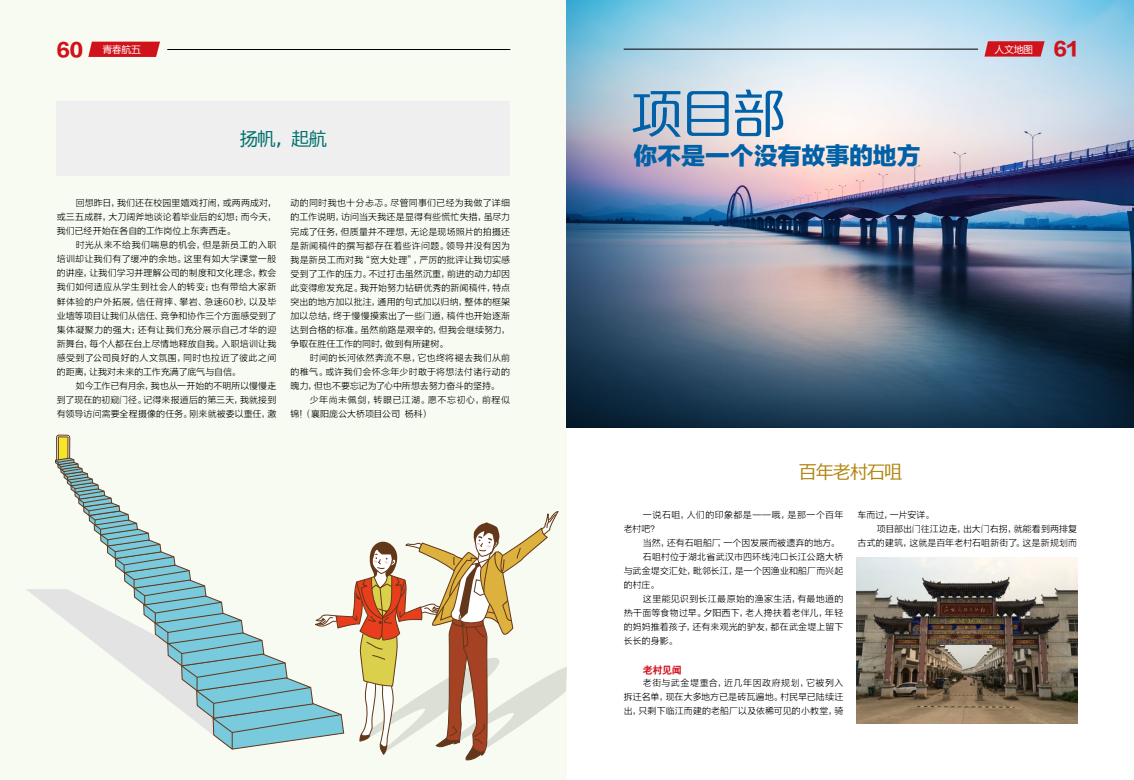
<style>
.page{position:relative;width:1134px;height:780px;background:#fff}
.page>*{position:absolute;margin:0;border:0;box-sizing:border-box;transform-origin:0 0}
.t1{font:54.4px "FZPSHJW GB1 0";color:#0061a8}
.t2{font:24px "FZLTTHK GBK1 0";letter-spacing:-.005em;color:#0061a8}
.t3{font:18px "Ming Lan";letter-spacing:-.05em;color:#b2850f}
.t4{font:18px "Ming Lan";color:#00716d}
.t5{font:10px "FZLTHK GBK1 0";letter-spacing:-.04em;color:#fff}
.t6{font:10px "Heiti CSEG";color:#d0121b}
.t7{font:9px/14px "FZLTXHK GBK1 0";letter-spacing:.01em;color:#000;text-align:justify}
.t8{font:9px/14px "FZLTXHK GBK1 0";letter-spacing:.05em;color:#000}
.t9{font:9px/14px "FZLTXHK GBK1 0";letter-spacing:.045em;color:#000}
.t10{font:9px "FZLTXHK GBK1 0";letter-spacing:.035em;color:#000}
.s1{font-family:"FZLTTHJW GB1 0";font-size:18px;color:#d0121b}
</style>
<div class="page">
<img style="left:0;top:0;width:1134px;height:780px">
<p class="t5" style="left:57px;top:44px;width:86px"><span class="s1">60</span> 青春航五</p>
<p class="t5" style="left:994px;top:44px;width:84px">人文地图 <span class="s1">61</span></p>
<h3 class="t4" style="left:240px;top:125px;width:88px">扬帆，起航</h3>
<p class="t7" style="left:57px;top:196px;width:221px;text-indent:19px">回想昨日，我们还在校园里嬉戏打闹，或两两成对，或三五成群，大刀阔斧地谈论着毕业后的幻想；而今天，我们已经开始在各自的工作岗位上东奔西走。</p>
<p class="t7" style="left:57px;top:238px;width:221px;text-indent:19px">时光从来不给我们喘息的机会，但是新员工的入职培训却让我们有了缓冲的余地。这里有如大学课堂一般的讲座，让我们学习并理解公司的制度和文化理念，教会我们如何适应从学生到社会人的转变；也有带给大家新鲜体验的户外拓展，信任背摔、攀岩、急速60秒，以及毕业墙等项目让我们从信任、竞争和协作三个方面感受到了集体凝聚力的强大；还有让我们充分展示自己才华的迎新舞台，每个人都在台上尽情地释放自我。入职培训让我感受到了公司良好的人文氛围，同时也拉近了彼此之间的距离，让我对未来的工作充满了底气与自信。</p>
<p class="t7" style="left:57px;top:378px;width:221px;text-indent:19px">如今工作已有月余，我也从一开始的不明所以慢慢走到了现在的初窥门径。记得来报道后的第三天，我就接到有领导访问需要全程摄像的任务。刚来就被委以重任，激</p>
<p class="t7" style="left:291px;top:196px;width:221px">动的同时我也十分忐忑。尽管同事们已经为我做了详细的工作说明，访问当天我还是显得有些慌忙失措，虽尽力完成了任务，但质量并不理想，无论是现场照片的拍摄还是新闻稿件的撰写都存在着些许问题。领导并没有因为我是新员工而对我“宽大处理”，严厉的批评让我切实感受到了工作的压力。不过打击虽然沉重，前进的动力却因此变得愈发充足。我开始努力钻研优秀的新闻稿件，特点突出的地方加以批注，通用的句式加以归纳，整体的框架加以总结，终于慢慢摸索出了一些门道，稿件也开始逐渐达到合格的标准。虽然前路是艰辛的，但我会继续努力，争取在胜任工作的同时，做到有所建树。</p>
<p class="t7" style="left:291px;top:350px;width:221px;text-indent:19px">时间的长河依然奔流不息，它也终将褪去我们从前的稚气。或许我们会怀念年少时敢于将想法付诸行动的魄力，但也不要忘记为了心中所想去努力奋斗的坚持。</p>
<p class="t8" style="left:291px;top:392px;width:221px;text-indent:19px">少年尚未佩剑，转眼已江湖。愿不忘初心，前程似锦！（襄阳庞公大桥项目公司 杨科）</p>
<h1 class="t1" style="left:630px;top:84px;width:157px">项目部</h1>
<h2 class="t2" style="left:633px;top:142px;width:289px">你不是一个没有故事的地方</h2>
<h3 class="t3" style="left:799px;top:459px;width:105px">百年老村石咀</h3>
<p class="t9" style="left:624px;top:508px;width:221px;text-indent:19px">一说石咀，人们的印象都是——哦，是那一个百年老村吧？</p>
<p class="t7" style="left:643px;top:536px;width:198px">当然，还有石咀船厂，一个因发展而被遗弃的地方。</p>
<p class="t7" style="left:643px;top:550px;width:202px">石咀村位于湖北省武汉市四环线沌口长江公路大桥</p>
<p class="t7" style="left:624px;top:564px;width:221px">与武金堤交汇处，毗邻长江，是一个因渔业和船厂而兴起</p>
<p class="t7" style="left:624px;top:578px;width:37px">的村庄。</p>
<p class="t10" style="left:643px;top:594px;width:202px">这里能见识到长江最原始的渔家生活，有最地道的</p>
<p class="t7" style="left:624px;top:606px;width:221px">热干面等食物过早。夕阳西下，老人搀扶着老伴儿，年轻</p>
<p class="t7" style="left:624px;top:620px;width:221px">的妈妈推着孩子，还有来观光的驴友，都在武金堤上留下</p>
<p class="t7" style="left:624px;top:634px;width:55px">长长的身影。</p>
<p class="t6" style="left:643px;top:664px;width:40px">老村见闻</p>
<p class="t7" style="left:624px;top:676px;width:221px;text-indent:19px">老街与武金堤重合，近几年因政府规划，它被列入拆迁名单，现在大多地方已是砖瓦遍地。村民早已陆续迁出，只剩下临江而建的老船厂以及依稀可见的小教堂，骑</p>
<p class="t7" style="left:857px;top:508px;width:78px">车而过，一片安详。</p>
<p class="t7" style="left:877px;top:522px;width:202px">项目部出门往江边走，出大门右拐，就能看到两排复</p>
<p class="t7" style="left:857px;top:536px;width:221px">古式的建筑，这就是百年老村石咀新街了。这是新规划而</p>
</div>
